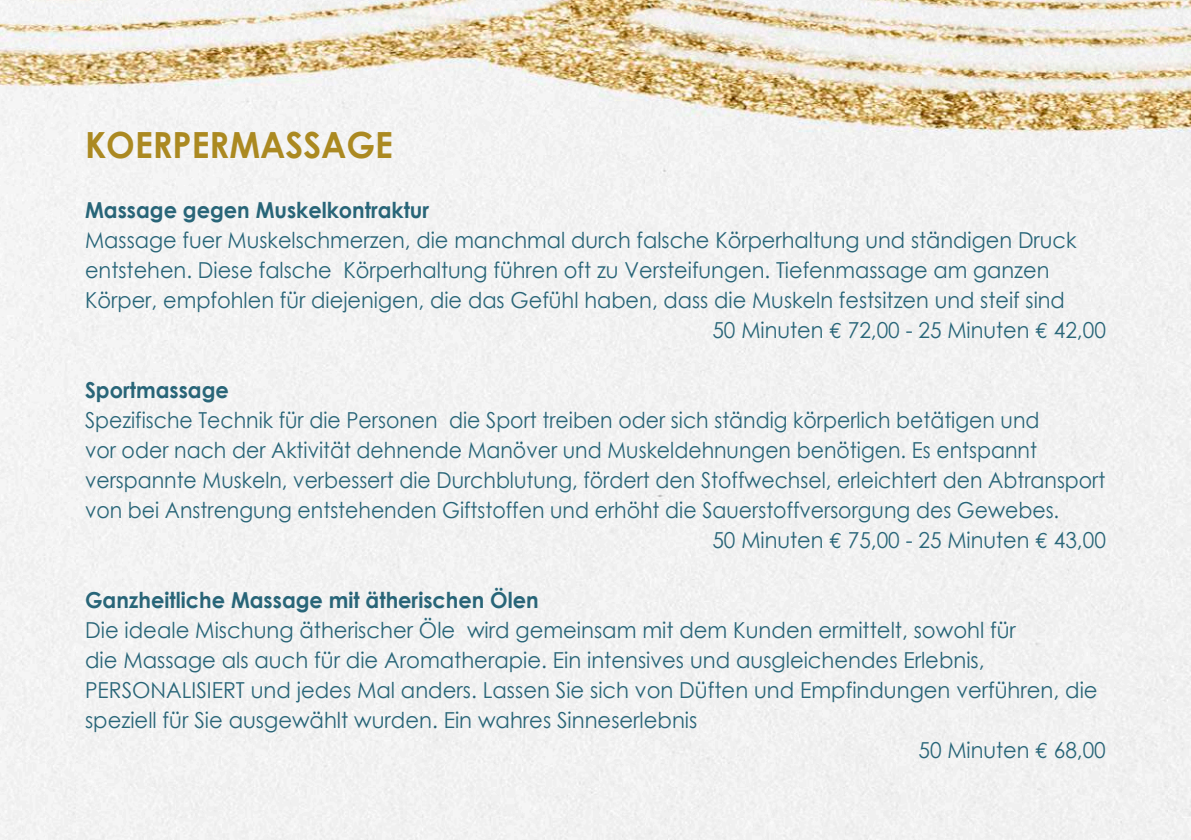
<style>
.page{position:relative;width:1191px;height:840px;background:#fff}
.page>*{position:absolute;margin:0;border:0;box-sizing:border-box;transform-origin:0 0}
.t1{font:700 36px "Century Gothic";color:#ab8921;scale:.95 1}
.t2{font:22px "Century Gothic";color:#286578;scale:.93 1}
.t3{font:22px "Century Gothic";color:#286578;scale:.95 1}
.t4{font:22px "Century Gothic";color:#286578;scale:.96 1}
.t5{font:700 22px "Century Gothic";color:#286578;scale:.95 1}
.s1{font-family:"Euro Mono"}
</style>
<div class="page">
<img style="left:0;top:0;width:1191px;height:839px">
<h1 class="t1" style="left:85px;top:122px;width:326px">KOERPERMASSAGE</h1>
<p class="t5" style="left:85px;top:196px;width:364px">Massage gegen Muskelkontraktur</p>
<p class="t3" style="left:85px;top:224px;width:1045px">Massage fuer Muskelschmerzen, die manchmal durch falsche Körperhaltung und ständigen Druck</p>
<p class="t3" style="left:85px;top:254px;width:1016px">entstehen. Diese falsche Körperhaltung führen oft zu Versteifungen. Tiefenmassage am ganzen</p>
<p class="t3" style="left:85px;top:284px;width:1033px">Körper, empfohlen für diejenigen, die das Gefühl haben, dass die Muskeln festsitzen und steif sind</p>
<p class="t3" style="left:712px;top:314px;width:416px">50 Minuten <span class="s1">€</span> 72,00 - 25 Minuten <span class="s1">€</span> 42,00</p>
<p class="t5" style="left:85px;top:376px;width:153px">Sportmassage</p>
<p class="t2" style="left:85px;top:404px;width:1027px">Spezifische Technik für die Personen die Sport treiben oder sich ständig körperlich betätigen und</p>
<p class="t2" style="left:85px;top:434px;width:1025px">vor oder nach der Aktivität dehnende Manöver und Muskeldehnungen benötigen. Es entspannt</p>
<p class="t2" style="left:85px;top:464px;width:1098px">verspannte Muskeln, verbessert die Durchblutung, fördert den Stoffwechsel, erleichtert den Abtransport</p>
<p class="t2" style="left:85px;top:494px;width:1049px">von bei Anstrengung entstehenden Giftstoffen und erhöht die Sauerstoffversorgung des Gewebes.</p>
<p class="t3" style="left:712px;top:524px;width:416px">50 Minuten <span class="s1">€</span> 75,00 - 25 Minuten <span class="s1">€</span> 43,00</p>
<p class="t5" style="left:85px;top:586px;width:479px">Ganzheitliche Massage mit ätherischen Ölen</p>
<p class="t4" style="left:85px;top:614px;width:971px">Die ideale Mischung ätherischer Öle wird gemeinsam mit dem Kunden ermittelt, sowohl für</p>
<p class="t4" style="left:85px;top:644px;width:938px">die Massage als auch für die Aromatherapie. Ein intensives und ausgleichendes Erlebnis,</p>
<p class="t4" style="left:85px;top:674px;width:1056px">PERSONALISIERT und jedes Mal anders. Lassen Sie sich von Düften und Empfindungen verführen, die</p>
<p class="t4" style="left:85px;top:704px;width:639px">speziell für Sie ausgewählt wurden. Ein wahres Sinneserlebnis</p>
<p class="t3" style="left:918px;top:734px;width:199px">50 Minuten <span class="s1">€</span> 68,00</p>
</div>
